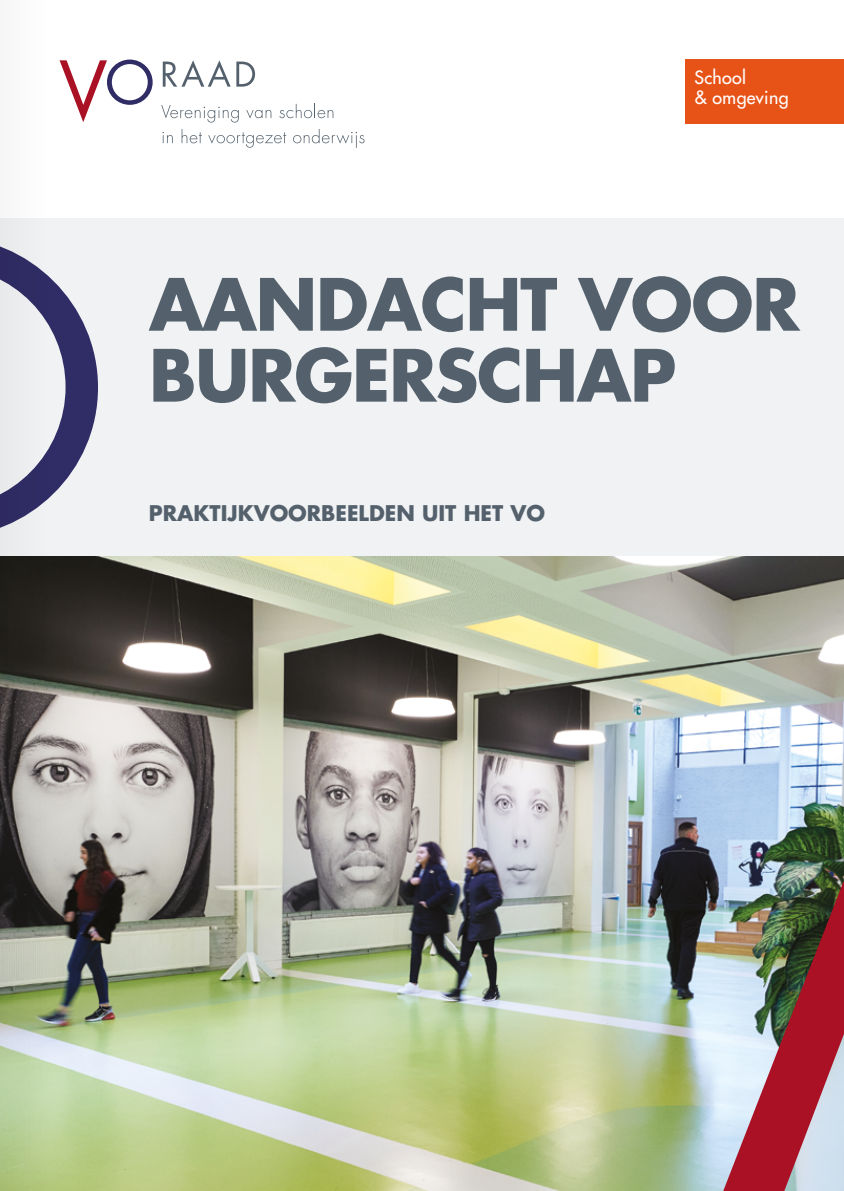
<style>
.page{position:relative;width:844px;height:1191px;background:#fff}
.page>*{position:absolute;margin:0;border:0;box-sizing:border-box;transform-origin:0 0}
.t1{font:700 70px/70.9px "Futura Std";letter-spacing:-.02em;color:#54616c}
.t2{font:700 21px "Futura Std";color:#54616c}
.t3{font:500 17.85px/20.5px "Futura Std";letter-spacing:.02em;color:#fff}
</style>
<div class="page">
<img style="left:50px;top:556px;width:793px;height:635px">
<div style="left:0;top:218px;width:843px;height:338px;background:#f1f2f4"></div>
<svg style="left:60px;top:60px;width:93px;height:62px"></svg>
<svg style="left:163px;top:60px;width:67px;height:27px"></svg>
<svg style="left:236px;top:62px;width:19px;height:25px"></svg>
<svg style="left:161px;top:105px;width:78px;height:18px"></svg>
<svg style="left:246px;top:110px;width:25px;height:8px"></svg>
<svg style="left:279px;top:104px;width:54px;height:14px"></svg>
<svg style="left:162px;top:132px;width:11px;height:11px"></svg>
<svg style="left:181px;top:129px;width:21px;height:14px"></svg>
<svg style="left:208px;top:132px;width:78px;height:16px"></svg>
<svg style="left:293px;top:129px;width:71px;height:19px"></svg>
<div style="left:685px;top:60px;width:158px;height:64px;background:#e75317"></div>
<img style="left:723px;top:880px;width:120px;height:311px">
<svg style="left:50px;top:277px;width:48px;height:220px"></svg>
<svg style="left:0;top:246px;width:50px;height:945px"></svg>
<p class="t3" style="left:694px;top:67px;width:96px">School<br>&amp; omgeving</p>
<h1 class="t1" style="left:149px;top:268px;width:652px">AANDACHT VOOR<br>BURGERSCHAP</h1>
<p class="t2" style="left:149px;top:499px;width:397px">PRAKTIJKVOORBEELDEN UIT HET VO</p>
</div>
